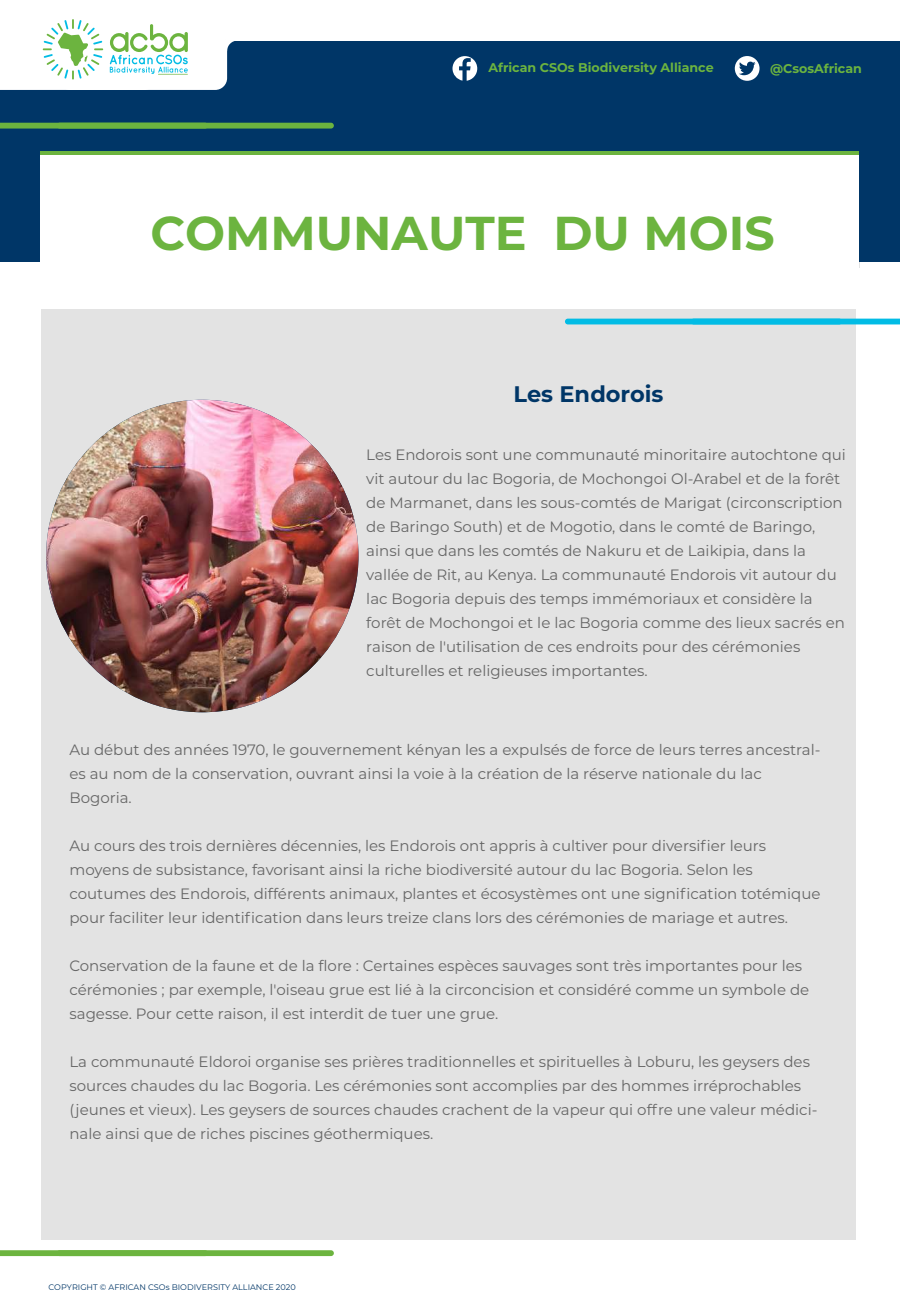
<style>
.page{position:relative;width:900px;height:1310px;background:#fff}
.page>*{position:absolute;margin:0;border:0;box-sizing:border-box;transform-origin:0 0}
.t1{font:700 47.4px "Montserrat";color:#6cb43f}
.t2{font:700 22.5px "Montserrat";color:#003667}
.t3{font:15px/24px "Montserrat";color:#666}
.t4{font:700 12.6px "Montserrat";color:#6cb43f}
.t5{font:8.1px "Montserrat";color:#003667}
</style>
<div class="page">
<div style="left:41px;top:238px;width:819px;height:1001px;background:#e3e3e3"></div>
<div style="left:0;top:0;width:900px;height:262px;background:#003667"></div>
<div style="left:41px;top:151px;width:818px;height:14px;background:#6cb43f"></div>
<div style="left:41px;top:155px;width:818px;height:154px;background:#fff"></div>
<div style="left:857px;top:268px;width:21px;height:994px;background:#fff"></div>
<div style="left:191px;top:0;width:709px;height:41px;background:#fff"></div>
<div style="left:0;top:0;width:471px;height:41px;background:#fff"></div>
<div style="left:58px;top:4px;width:169px;height:86px;background:#fff;border-radius:12px"></div>
<svg style="left:227px;top:41px;width:8px;height:10px"></svg>
<svg style="left:0;top:19px;width:188px;height:71px"></svg>
<svg style="left:735px;top:56px;width:25px;height:25px"></svg>
<svg style="left:453px;top:56px;width:24px;height:25px"></svg>
<svg style="left:0;top:123px;width:334px;height:6px;background:#65ac41"></svg>
<svg style="left:0;top:1250px;width:334px;height:6px;background:#70b644"></svg>
<svg style="left:565px;top:318px;width:335px;height:6px;background:#15bfe5"></svg>
<img style="left:46px;top:400px;width:313px;height:312px;border-radius:156px">
<p class="t4" style="left:488px;top:59px;width:227px">African CSOs Biodiversity Alliance</p>
<p class="t4" style="left:770px;top:59px;width:93px">@CsosAfrican</p>
<h1 class="t1" style="left:150px;top:199px;width:626px">COMMUNAUTE DU MOIS</h1>
<h2 class="t2" style="left:514px;top:378px;width:152px">Les Endorois</h2>
<p class="t3" style="left:366px;top:442px;width:481px">Les Endorois sont une communauté minoritaire autochtone qui vit autour du lac Bogoria, de Mochongoi Ol-Arabel et de la forêt de Marmanet, dans les sous-comtés de Marigat (circonscription de Baringo South) et de Mogotio, dans le comté de Baringo, ainsi que dans les comtés de Nakuru et de Laikipia, dans la vallée de Rit, au Kenya. La communauté Endorois vit autour du lac Bogoria depuis des temps immémoriaux et considère la forêt de Mochongoi et le lac Bogoria comme des lieux sacrés en raison de l'utilisation de ces endroits pour des cérémonies culturelles et religieuses importantes.</p>
<p class="t3" style="left:69px;top:737px;width:753px">Au début des années 1970, le gouvernement kényan les a expulsés de force de leurs terres ancestral&shy;es au nom de la conservation, ouvrant ainsi la voie à la création de la réserve nationale du lac<br>Bogoria.</p>
<p class="t3" style="left:69px;top:833px;width:753px">Au cours des trois dernières décennies, les Endorois ont appris à cultiver pour diversifier leurs moyens de subsistance, favorisant ainsi la riche biodiversité autour du lac Bogoria. Selon les coutumes des Endorois, différents animaux, plantes et écosystèmes ont une signification totémique pour faciliter leur identification dans leurs treize clans lors des cérémonies de mariage et autres.</p>
<p class="t3" style="left:69px;top:953px;width:741px">Conservation de la faune et de la flore : Certaines espèces sauvages sont très importantes pour les cérémonies ; par exemple, l'oiseau grue est lié à la circoncision et considéré comme un symbole de sagesse. Pour cette raison, il est interdit de tuer une grue.</p>
<p class="t3" style="left:69px;top:1049px;width:749px">La communauté Eldoroi organise ses prières traditionnelles et spirituelles à Loburu, les geysers des sources chaudes du lac Bogoria. Les cérémonies sont accomplies par des hommes irréprochables (jeunes et vieux). Les geysers de sources chaudes crachent de la vapeur qui offre une valeur médici&shy;nale ainsi que de riches piscines géothermiques.</p>
<p class="t5" style="left:49px;top:1281px;width:249px">COPYRIGHT © AFRICAN CSOs BIODIVERSITY ALLIANCE 2020</p>
</div>
